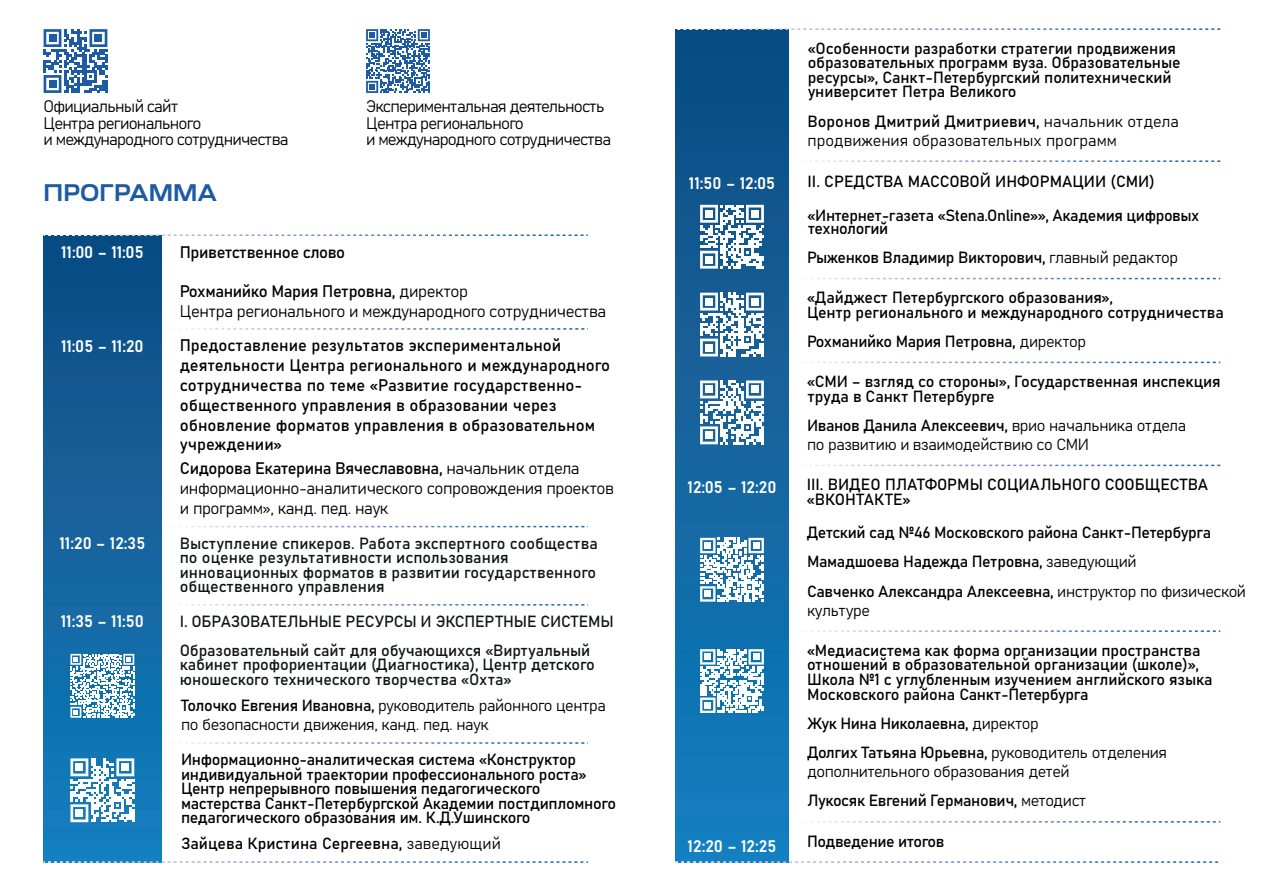
<style>
.page{position:relative;width:1263px;height:893px;background:#fff}
.page>*{position:absolute;margin:0;border:0;box-sizing:border-box;transform-origin:0 0}
.t1{font:700 23.85px "Ruberoid";color:#1d5ca4}
.t2{font:16.5px/19.8px "Bahnschrift";color:#000001}
.t3{font:16.5px/19.8px "Bahnschrift";letter-spacing:-.025em;color:#000001}
.t4{font:16.5px/16.5px "Bahnschrift";letter-spacing:-.05em;color:#000001}
.t5{font:16.5px "Bahnschrift";color:#fff}
.t6{font:15.9px/14.5px "Bahnschrift";letter-spacing:-.025em;color:#000001}
.t7{font:15.9px/14.5px "Bahnschrift";letter-spacing:-.01em;color:#111416}
.t8{font:15.9px/19.2px "Bahnschrift";color:#000001}
</style>
<div class="page">
<div style="left:44px;top:235px;width:117px;height:627px;background:linear-gradient(to bottom,#0e4a81,#1881c0)"></div>
<svg style="left:44px;top:234px;width:544px;height:2px"></svg>
<svg style="left:180px;top:526px;width:408px;height:1px"></svg>
<svg style="left:180px;top:328px;width:408px;height:2px"></svg>
<svg style="left:44px;top:861px;width:544px;height:2px"></svg>
<div style="left:675px;top:29px;width:114px;height:833px;background:linear-gradient(to bottom,#0f4b81,#157fbf)"></div>
<svg style="left:675px;top:28px;width:545px;height:2px"></svg>
<svg style="left:180px;top:604px;width:408px;height:2px"></svg>
<svg style="left:181px;top:742px;width:407px;height:2px"></svg>
<svg style="left:675px;top:861px;width:544px;height:2px"></svg>
<svg style="left:805px;top:160px;width:415px;height:2px"></svg>
<svg style="left:805px;top:278px;width:415px;height:1px"></svg>
<svg style="left:805px;top:362px;width:415px;height:1px"></svg>
<svg style="left:805px;top:465px;width:415px;height:1px"></svg>
<svg style="left:805px;top:630px;width:415px;height:2px"></svg>
<svg style="left:811px;top:821px;width:409px;height:2px"></svg>
<svg style="left:366px;top:29px;width:64px;height:64px"></svg>
<svg style="left:44px;top:29px;width:63px;height:64px"></svg>
<div style="left:49px;top:34px;width:7px;height:8px;background:#1d5ca4"></div>
<div style="left:95px;top:34px;width:7px;height:8px;background:#1d5ca4"></div>
<div style="left:49px;top:80px;width:7px;height:8px;background:#1d5ca4"></div>
<svg style="left:700px;top:293px;width:64px;height:63px"></svg>
<div style="left:705px;top:298px;width:8px;height:7px;background:#fff"></div>
<div style="left:751px;top:298px;width:8px;height:7px;background:#fff"></div>
<div style="left:705px;top:344px;width:8px;height:7px;background:#fff"></div>
<svg style="left:70px;top:654px;width:64px;height:64px"></svg>
<svg style="left:70px;top:758px;width:64px;height:64px"></svg>
<div style="left:76px;top:763px;width:7px;height:8px;background:#fff"></div>
<div style="left:122px;top:763px;width:7px;height:8px;background:#fff"></div>
<div style="left:76px;top:809px;width:7px;height:8px;background:#fff"></div>
<svg style="left:700px;top:205px;width:64px;height:64px"></svg>
<div style="left:705px;top:210px;width:8px;height:8px;background:#fff"></div>
<div style="left:751px;top:210px;width:8px;height:8px;background:#fff"></div>
<div style="left:705px;top:256px;width:8px;height:7px;background:#fff"></div>
<svg style="left:700px;top:380px;width:64px;height:64px"></svg>
<div style="left:705px;top:386px;width:8px;height:7px;background:#fff"></div>
<div style="left:751px;top:386px;width:8px;height:7px;background:#fff"></div>
<div style="left:705px;top:432px;width:8px;height:7px;background:#fff"></div>
<svg style="left:700px;top:538px;width:64px;height:64px"></svg>
<div style="left:704px;top:542px;width:7px;height:7px;background:#fff"></div>
<div style="left:753px;top:542px;width:6px;height:7px;background:#fff"></div>
<div style="left:704px;top:591px;width:7px;height:6px;background:#fff"></div>
<svg style="left:700px;top:649px;width:64px;height:64px"></svg>
<div style="left:704px;top:702px;width:7px;height:7px;background:#fff"></div>
<p class="t4" style="left:44px;top:97px;width:246px">Официальный сайт<br>Центра регионального<br>и международного сотрудничества</p>
<p class="t4" style="left:366px;top:97px;width:246px">Экспериментальная деятельность<br>Центра регионального<br>и международного сотрудничества</p>
<h1 class="t1" style="left:44px;top:176px;width:175px">ПРОГРАММА</h1>
<p class="t5" style="left:61px;top:240px;width:84px">11:00 – 11:05</p>
<p class="t5" style="left:61px;top:333px;width:84px">11:05 – 11:20</p>
<p class="t5" style="left:59px;top:530px;width:87px">11:20 – 12:35</p>
<p class="t5" style="left:61px;top:609px;width:85px">11:35 – 11:50</p>
<p class="t3" style="left:180px;top:241px;width:167px">Приветственное слово</p>
<p class="t3" style="left:180px;top:280px;width:428px">Рохманийко Мария Петровна, директор<br>Центра регионального и международного сотрудничества</p>
<p class="t2" style="left:180px;top:334px;width:432px">Предоставление результатов экспериментальной деятельности Центра регионального и международного сотрудничества по теме «Развитие государственно&shy;общественного управления в образовании через обновление форматов управления в образовательном учреждении»</p>
<p class="t3" style="left:180px;top:457px;width:435px">Сидорова Екатерина Вячеславовна, начальник отдела информационно-аналитического сопровождения проектов и программ», канд. пед. наук</p>
<p class="t7" style="left:180px;top:535px;width:420px">Выступление спикеров. Работа экспертного сообщества по оценке результативности использования инновационных форматов в развитии государственного общественного управления</p>
<p class="t7" style="left:180px;top:606px;width:435px;line-height:29.1px">I. ОБРАЗОВАТЕЛЬНЫЕ РЕСУРСЫ И ЭКСПЕРТНЫЕ СИСТЕМЫ<br>Образовательный сайт для обучающихся «Виртуальный</p>
<p class="t7" style="left:180px;top:656px;width:417px">кабинет профориентации (Диагностика), Центр детского юношеского технического творчества «Охта»</p>
<p class="t6" style="left:181px;top:695px;width:426px;line-height:19.2px">Толочко Евгения Ивановна, руководитель районного центра по безопасности движения, канд. пед. наук</p>
<p class="t6" style="left:181px;top:751px;width:437px">Информационно-аналитическая система «Конструктор индивидуальной траектории профессионального роста» Центр непрерывного повышения педагогического мастерства Санкт-Петербургской Академии постдипломного педагогического образования им. К.Д.Ушинского</p>
<p class="t8" style="left:181px;top:833px;width:321px">Зайцева Кристина Сергеевна, заведующий</p>
<p class="t6" style="left:808px;top:40px;width:374px">«Особенности разработки стратегии продвижения образовательных программ вуза. Образовательные ресурсы», Санкт-Петербургский политехнический университет Петра Великого</p>
<p class="t8" style="left:807px;top:110px;width:373px">Воронов Дмитрий Дмитриевич, начальник отдела продвижения образовательных программ</p>
<p class="t5" style="left:689px;top:170px;width:88px">11:50 – 12:05</p>
<p class="t6" style="left:807px;top:163px;width:393px;line-height:33.8px">II. СРЕДСТВА МАССОВОЙ ИНФОРМАЦИИ (СМИ) «Интернет-газета «Stena.Online»», Академия цифровых</p>
<p class="t6" style="left:807px;top:220px;width:82px">технологий</p>
<p class="t6" style="left:807px;top:249px;width:372px">Рыженков Владимир Викторович, главный редактор</p>
<p class="t6" style="left:807px;top:289px;width:418px">«Дайджест Петербургского образования»,<br>Центр регионального и международного сотрудничества</p>
<p class="t6" style="left:807px;top:333px;width:281px">Рохманийко Мария Петровна, директор</p>
<p class="t6" style="left:807px;top:373px;width:415px">«СМИ – взгляд со стороны», Государственная инспекция труда в Санкт Петербурге</p>
<p class="t6" style="left:807px;top:414px;width:381px;line-height:19.2px">Иванов Данила Алексеевич, врио начальника отдела по развитию и взаимодействию со СМИ</p>
<p class="t5" style="left:688px;top:475px;width:90px">12:05 – 12:20</p>
<p class="t8" style="left:807px;top:476px;width:403px;line-height:14.5px">III. ВИДЕО ПЛАТФОРМЫ СОЦИАЛЬНОГО СООБЩЕСТВА «ВКОНТАКТЕ»</p>
<p class="t6" style="left:807px;top:524px;width:406px">Детский сад №46 Московского района Санкт-Петербурга</p>
<p class="t6" style="left:807px;top:546px;width:441px;line-height:29.1px">Мамадшоева Надежда Петровна, заведующий<br>Савченко Александра Алексеевна, инструктор по физической</p>
<p class="t6" style="left:807px;top:602px;width:64px">культуре</p>
<p class="t6" style="left:807px;top:642px;width:407px">«Медиасистема как форма организации пространства отношений в образовательной организации (школе)», Школа №1 с углубленным изучением английского языка Московского района Санкт-Петербурга</p>
<p class="t6" style="left:807px;top:708px;width:362px;line-height:29.1px">Жук Нина Николаевна, директор<br>Долгих Татьяна Юрьевна, руководитель отделения</p>
<p class="t6" style="left:807px;top:756px;width:281px;line-height:29.1px">дополнительного образования детей<br>Лукосяк Евгений Германович, методист</p>
<p class="t5" style="left:688px;top:833px;width:90px">12:20 – 12:25</p>
<p class="t6" style="left:807px;top:833px;width:139px">Подведение итогов</p>
</div>
